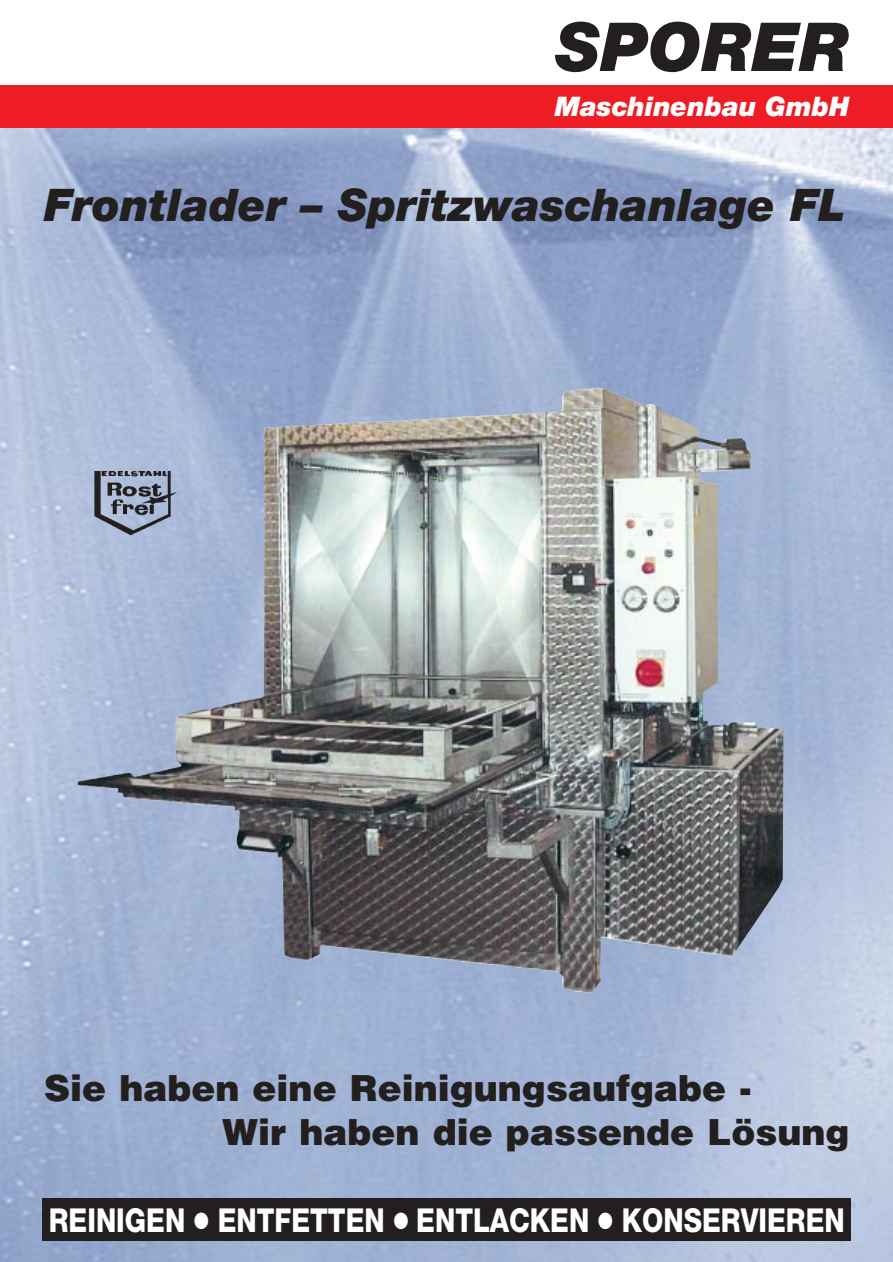
<style>
.page{position:relative;width:893px;height:1262px;background:#fff}
.page>*{position:absolute;margin:0;border:0;box-sizing:border-box;transform-origin:0 0}
.t1{font:italic 900 67.5px "Helvetica Neue";color:#231f1f}
.t2{font:italic 900 45px "Helvetica Neue";color:#231f1f}
.t3{font:900 36px/43.2px "Helvetica";color:#231f1f}
.t4{font:800 33px "Helvetica Neue";color:#fff;scale:.83 1}
.t5{font:italic 900 27px "Helvetica Neue";color:#fff}
.s1{font-family:"Universal Newswith Comm Pi";font-weight:400}
</style>
<div class="page">
<img style="left:0;top:128px;width:892px;height:1133px">
<div style="left:0;top:85px;width:892px;height:43px;background:#ee1c24"></div>
<div style="left:43px;top:1198px;width:807px;height:42px;background:#231f1f"></div>
<img style="left:78px;top:369px;width:705px;height:623px">
<img style="left:91px;top:467px;width:86px;height:71px">
<h1 class="t1" style="left:555px;top:23px;width:295px">SPORER</h1>
<p class="t5" style="left:554px;top:97px;width:296px">Maschinenbau GmbH</p>
<p class="t2" style="left:44px;top:189px;width:803px">Frontlader – Spritzwaschanlage FL</p>
<p class="t3" style="left:222px;top:1070px;width:628px;text-indent:-178px">Sie haben eine Reinigungsaufgabe -<br>Wir haben die passende Lösung</p>
<p class="t4" style="left:49px;top:1208px;width:960px">REINIGEN <span class="s1">●</span> ENTFETTEN <span class="s1">●</span> ENTLACKEN <span class="s1">●</span> KONSERVIEREN</p>
</div>
